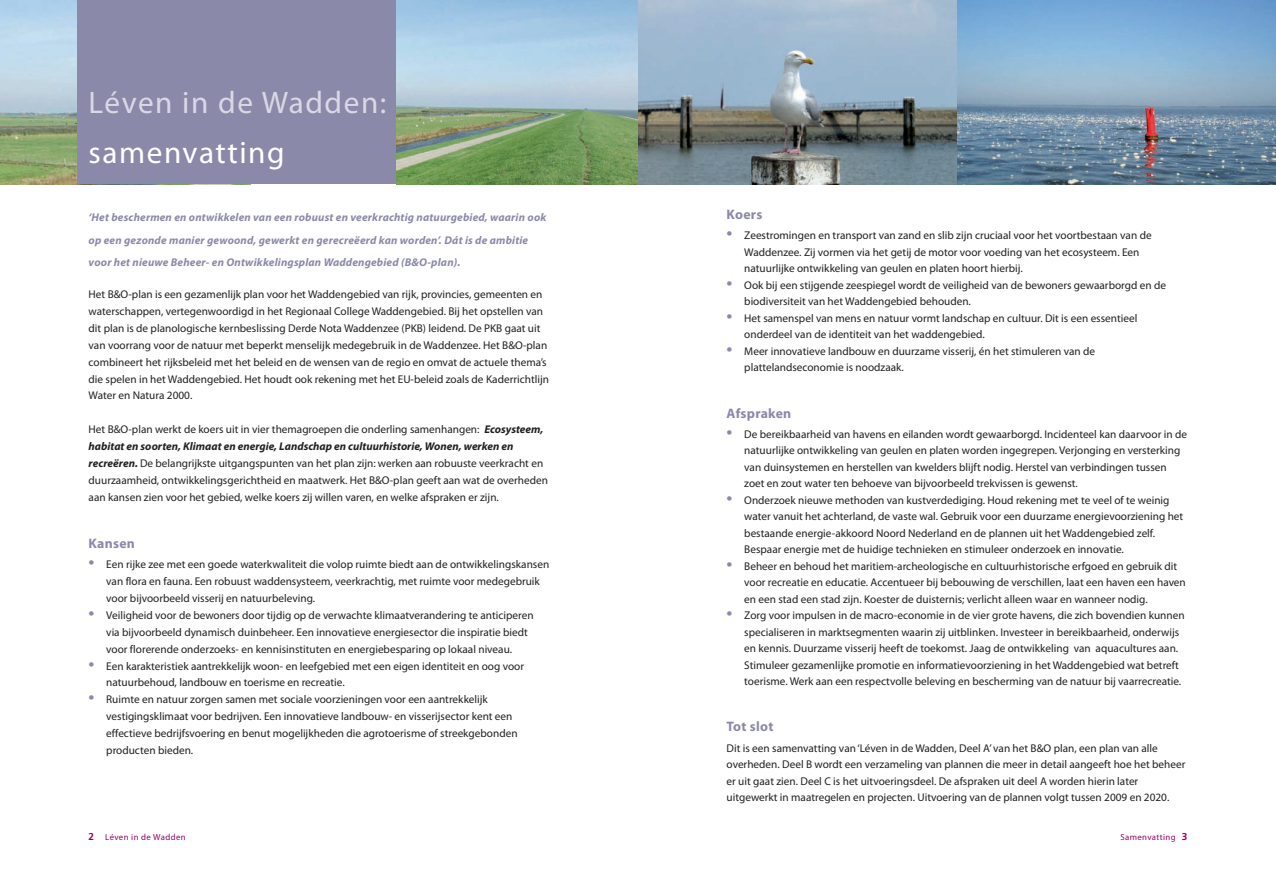
<style>
.page{position:relative;width:1276px;height:886px;background:#fff}
.page>*{position:absolute;margin:0;border:0;box-sizing:border-box;transform-origin:0 0}
.t1{font:31.25px "Myriad Pro";letter-spacing:.05em;color:#d9d8e5}
.t2{font:31.25px "Myriad Pro";letter-spacing:.05em;color:#fff}
.t3{font:700 13.75px "Myriad Pro";letter-spacing:.02em;color:#8b89aa}
.t4{font:11.25px/16.5px "Myriad Pro";color:#231f20}
.t5{font:italic 700 11.25px/22.5px "Myriad Pro";letter-spacing:.015em;color:#8b89aa}
.t6{font:8.75px "Myriad Pro";letter-spacing:.045em;color:#950169}
.s1{font-weight:700;font-style:italic}
.s2{font-size:21.25px;color:#8b89aa}
.s3{font-family:"Frutiger LT Std";font-weight:700;font-size:10px}
</style>
<div class="page">
<img style="left:0;top:0;width:78px;height:184px">
<div style="left:78px;top:0;width:319px;height:184px;background:#8b89aa"></div>
<img style="left:397px;top:0;width:241px;height:184px">
<svg style="left:638px;top:0;width:319px;height:184px;background:#899ba7"></svg>
<svg style="left:957px;top:0;width:319px;height:184px;background:#7b9dba"></svg>
<h1 class="t1" style="left:89px;top:90px;width:299px">Léven in de Wadden:</h1>
<h1 class="t2" style="left:89px;top:141px;width:197px">samenvatting</h1>
<p class="t5" style="left:89px;top:207px;width:459px">‘Het beschermen en ontwikkelen van een robuust en veerkrachtig natuurgebied, waarin ook op een gezonde manier gewoond, gewerkt en gerecreëerd kan worden’. Dát is de ambitie voor het nieuwe Beheer- en Ontwikkelingsplan Waddengebied (B&amp;O-plan).</p>
<p class="t4" style="left:89px;top:287px;width:462px;line-height:16.9px">Het B&amp;O-plan is een gezamenlijk plan voor het Waddengebied van rijk, provincies, gemeenten en waterschappen, vertegenwoordigd in het Regionaal College Waddengebied. Bij het opstellen van dit plan is de planologische kernbeslissing Derde Nota Waddenzee (PKB) leidend. De PKB gaat uit van voorrang voor de natuur met beperkt menselijk medegebruik in de Waddenzee. Het B&amp;O-plan combineert het rijksbeleid met het beleid en de wensen van de regio en omvat de actuele thema’s die spelen in het Waddengebied. Het houdt ook rekening met het EU-beleid zoals de Kaderrichtlijn Water en Natura 2000.</p>
<p class="t4" style="left:89px;top:422px;width:461px;line-height:16.9px">Het B&amp;O-plan werkt de koers uit in vier themagroepen die onderling samenhangen: <span class="s1">Ecosysteem, habitat en soorten, Klimaat en energie, Landschap en cultuurhistorie, Wonen, werken en recreëren.</span> De belangrijkste uitgangspunten van het plan zijn: werken aan robuuste veerkracht en duurzaamheid, ontwikkelingsgerichtheid en maatwerk. Het B&amp;O-plan geeft aan wat de overheden aan kansen zien voor het gebied, welke koers zij willen varen, en welke afspraken er zijn.</p>
<p class="t3" style="left:89px;top:538px;width:48px">Kansen</p>
<p class="t4" style="left:106px;top:557px;width:444px;line-height:16.9px;text-indent:-18px"><span class="s2">•</span> Een rijke zee met een goede waterkwaliteit die volop ruimte biedt aan de ontwikkelingskansen van flora en fauna. Een robuust waddensysteem, veerkrachtig, met ruimte voor medegebruik voor bijvoorbeeld visserij en natuurbeleving.</p>
<p class="t4" style="left:106px;top:607px;width:429px;line-height:16.9px;text-indent:-18px"><span class="s2">•</span> Veiligheid voor de bewoners door tijdig op de verwachte klimaatverandering te anticiperen via bijvoorbeeld dynamisch duinbeheer. Een innovatieve energiesector die inspiratie biedt voor florerende onderzoeks- en kennisinstituten en energiebesparing op lokaal niveau.</p>
<p class="t4" style="left:106px;top:658px;width:419px;line-height:16.9px;text-indent:-18px"><span class="s2">•</span> Een karakteristiek aantrekkelijk woon- en leefgebied met een eigen identiteit en oog voor natuurbehoud, landbouw en toerisme en recreatie.</p>
<p class="t4" style="left:106px;top:692px;width:413px;line-height:16.9px;text-indent:-18px"><span class="s2">•</span> Ruimte en natuur zorgen samen met sociale voorzieningen voor een aantrekkelijk vestigingsklimaat voor bedrijven. Een innovatieve landbouw- en visserijsector kent een effectieve bedrijfsvoering en benut mogelijkheden die agrotoerisme of streekgebonden producten bieden.</p>
<p class="t3" style="left:726px;top:209px;width:37px">Koers</p>
<p class="t4" style="left:744px;top:228px;width:409px;text-indent:-18px"><span class="s2">•</span> Zeestromingen en transport van zand en slib zijn cruciaal voor het voortbestaan van de<br>Waddenzee. Zij vormen via het getij de motor voor voeding van het ecosysteem. Een natuurlijke ontwikkeling van geulen en platen hoort hierbij.</p>
<p class="t4" style="left:744px;top:278px;width:423px;text-indent:-18px"><span class="s2">•</span> Ook bij een stijgende zeespiegel wordt de veiligheid van de bewoners gewaarborgd en de biodiversiteit van het Waddengebied behouden.</p>
<p class="t4" style="left:744px;top:311px;width:394px;text-indent:-18px"><span class="s2">•</span> Het samenspel van mens en natuur vormt landschap en cultuur. Dit is een essentieel onderdeel van de identiteit van het waddengebied.</p>
<p class="t4" style="left:744px;top:344px;width:352px;text-indent:-18px"><span class="s2">•</span> Meer innovatieve landbouw en duurzame visserij, én het stimuleren van de plattelandseconomie is noodzaak.</p>
<p class="t3" style="left:726px;top:408px;width:66px">Afspraken</p>
<p class="t4" style="left:744px;top:427px;width:444px;text-indent:-18px"><span class="s2">•</span> De bereikbaarheid van havens en eilanden wordt gewaarborgd. Incidenteel kan daarvoor in de natuurlijke ontwikkeling van geulen en platen worden ingegrepen. Verjonging en versterking van duinsystemen en herstellen van kwelders blijft nodig. Herstel van verbindingen tussen zoet en zout water ten behoeve van bijvoorbeeld trekvissen is gewenst.</p>
<p class="t4" style="left:744px;top:493px;width:440px;text-indent:-18px"><span class="s2">•</span> Onderzoek nieuwe methoden van kustverdediging. Houd rekening met te veel of te weinig water vanuit het achterland, de vaste wal. Gebruik voor een duurzame energievoorziening het bestaande energie-akkoord Noord Nederland en de plannen uit het Waddengebied zelf.<br>Bespaar energie met de huidige technieken en stimuleer onderzoek en innovatie.</p>
<p class="t4" style="left:744px;top:559px;width:443px;text-indent:-18px"><span class="s2">•</span> Beheer en behoud het maritiem-archeologische en cultuurhistorische erfgoed en gebruik dit voor recreatie en educatie. Accentueer bij bebouwing de verschillen, laat een haven een haven en een stad een stad zijn. Koester de duisternis; verlicht alleen waar en wanneer nodig.</p>
<p class="t4" style="left:744px;top:608px;width:442px;text-indent:-18px"><span class="s2">•</span> Zorg voor impulsen in de macro-economie in de vier grote havens, die zich bovendien kunnen specialiseren in marktsegmenten waarin zij uitblinken. Investeer in bereikbaarheid, onderwijs en kennis. Duurzame visserij heeft de toekomst. Jaag de ontwikkeling van aquacultures aan.<br>Stimuleer gezamenlijke promotie en informatievoorziening in het Waddengebied wat betreft toerisme. Werk aan een respectvolle beleving en bescherming van de natuur bij vaarrecreatie.</p>
<p class="t3" style="left:726px;top:722px;width:48px">Tot slot</p>
<p class="t4" style="left:726px;top:740px;width:460px">Dit is een samenvatting van ‘Léven in de Wadden, Deel A’ van het B&amp;O plan, een plan van alle overheden. Deel B wordt een verzameling van plannen die meer in detail aangeeft hoe het beheer er uit gaat zien. Deel C is het uitvoeringsdeel. De afspraken uit deel A worden hierin later uitgewerkt in maatregelen en projecten. Uitvoering van de plannen volgt tussen 2009 en 2020.</p>
<p class="t6" style="left:89px;top:834px;width:99px"><span class="s3">2</span> Léven in de Wadden</p>
<p class="t6" style="left:1120px;top:834px;width:68px">Samenvatting <span class="s3">3</span></p>
</div>
